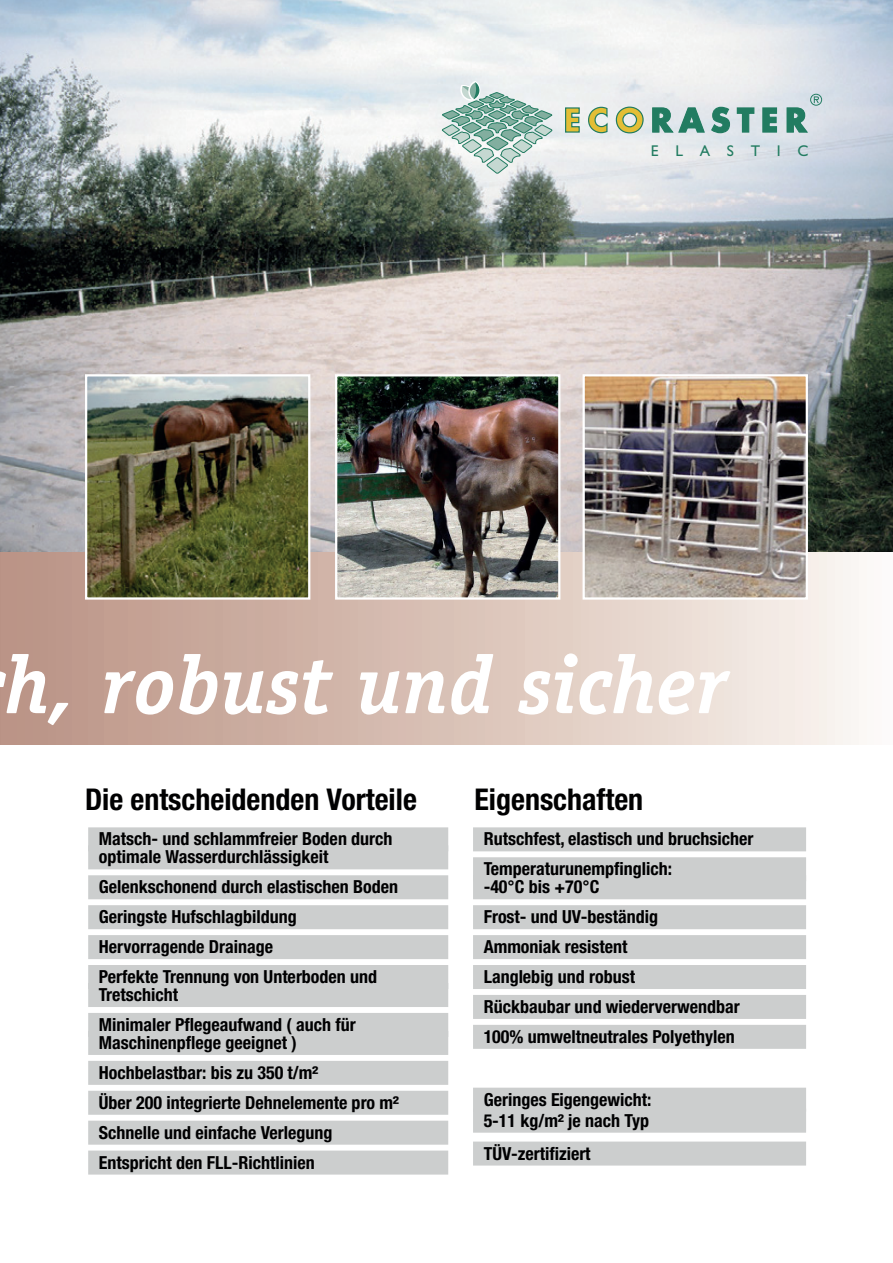
<style>
.page{position:relative;width:893px;height:1263px;background:#fff}
.page>*{position:absolute;margin:0;border:0;box-sizing:border-box;transform-origin:0 0}
.t1{font:italic 700 82.5px "AT Officina Serif";color:#fff}
.t2{font:700 condensed 30px "Helvetica Neue";color:#000001}
.t3{font:700 condensed 18px/29.8px "Helvetica Neue";color:#000001}
.t4{font:15.6px "Gill Sans";letter-spacing:1.07em;color:#227c61}
</style>
<div class="page">
<img style="left:0;top:0;width:893px;height:553px">
<svg style="left:442px;top:80px;width:110px;height:94px;background:#b6cec7"></svg>
<svg style="left:564px;top:107px;width:16px;height:26px"></svg>
<svg style="left:587px;top:106px;width:21px;height:28px"></svg>
<svg style="left:616px;top:107px;width:27px;height:26px"></svg>
<div style="left:616px;top:107px;width:28px;height:26px;border:1px solid #227c61;border-radius:50%"></div>
<div style="left:622px;top:113px;width:15px;height:14px;border:1px solid #227c61;border-radius:50%"></div>
<svg style="left:652px;top:106px;width:103px;height:28px;background:#84b2a8"></svg>
<svg style="left:762px;top:107px;width:16px;height:26px"></svg>
<svg style="left:786px;top:94px;width:36px;height:39px"></svg>
<div style="left:0;top:553px;width:893px;height:191px;background:linear-gradient(to right,#b99080,#fbf7f2)"></div>
<img style="left:88px;top:377px;width:219px;height:220px">
<div style="left:85px;top:374px;width:225px;height:226px;border:2px solid #fff"></div>
<img style="left:338px;top:377px;width:219px;height:220px">
<div style="left:335px;top:374px;width:225px;height:226px;border:2px solid #fff"></div>
<img style="left:586px;top:377px;width:219px;height:220px">
<div style="left:583px;top:374px;width:225px;height:226px;border:2px solid #fff"></div>
<div style="left:88px;top:827px;width:360px;height:24px;background:#cccece"></div>
<div style="left:88px;top:845px;width:360px;height:24px;background:#cccece"></div>
<div style="left:88px;top:875px;width:360px;height:24px;background:#cccece"></div>
<div style="left:88px;top:905px;width:360px;height:24px;background:#cccece"></div>
<div style="left:88px;top:935px;width:360px;height:24px;background:#cccece"></div>
<div style="left:88px;top:965px;width:360px;height:24px;background:#cccece"></div>
<div style="left:88px;top:983px;width:360px;height:24px;background:#cccece"></div>
<div style="left:88px;top:1013px;width:360px;height:24px;background:#cccece"></div>
<div style="left:88px;top:1031px;width:360px;height:24px;background:#cccece"></div>
<div style="left:88px;top:1061px;width:360px;height:24px;background:#cccece"></div>
<div style="left:88px;top:1091px;width:360px;height:24px;background:#cccece"></div>
<div style="left:88px;top:1121px;width:360px;height:24px;background:#cccece"></div>
<div style="left:88px;top:1150px;width:360px;height:24px;background:#cccece"></div>
<div style="left:473px;top:827px;width:333px;height:24px;background:#cccece"></div>
<div style="left:473px;top:857px;width:333px;height:24px;background:#cccece"></div>
<div style="left:473px;top:875px;width:333px;height:24px;background:#cccece"></div>
<div style="left:473px;top:905px;width:333px;height:24px;background:#cccece"></div>
<div style="left:473px;top:935px;width:333px;height:24px;background:#cccece"></div>
<div style="left:473px;top:965px;width:333px;height:24px;background:#cccece"></div>
<div style="left:473px;top:995px;width:333px;height:24px;background:#cccece"></div>
<div style="left:473px;top:1025px;width:333px;height:24px;background:#cccece"></div>
<div style="left:473px;top:1088px;width:333px;height:24px;background:#cccece"></div>
<div style="left:473px;top:1109px;width:333px;height:24px;background:#cccece"></div>
<div style="left:473px;top:1141px;width:333px;height:24px;background:#cccece"></div>
<p class="t4" style="left:651px;top:141px;width:159px">ELASTIC</p>
<h1 class="t1" style="left:5px;top:636px;width:724px">h, robust und sicher</h1>
<h2 class="t2" style="left:85px;top:781px;width:333px">Die entscheidenden Vorteile</h2>
<p class="t3" style="left:99px;top:830px;width:295px;line-height:18px">Matsch- und schlammfreier Boden durch optimale Wasserdurchlässigkeit</p>
<p class="t3" style="left:99px;top:872px;width:301px">Gelenkschonend durch elastischen Boden Geringste Hufschlagbildung Hervorragende Drainage<br>Perfekte Trennung von Unterboden und</p>
<p class="t3" style="left:99px;top:979px;width:258px">Tretschicht<br>Minimaler Pflegeaufwand ( auch für</p>
<p class="t3" style="left:99px;top:1027px;width:302px">Maschinenpflege geeignet )<br>Hochbelastbar: bis zu 350 t/m²<br>Über 200 integrierte Dehnelemente pro m²<br>Schnelle und einfache Verlegung Entspricht den FLL-Richtlinien</p>
<h2 class="t2" style="left:474px;top:781px;width:170px">Eigenschaften</h2>
<p class="t3" style="left:484px;top:824px;width:271px">Rutschfest, elastisch und bruchsicher<br>Temperaturunempfinglich:</p>
<p class="t3" style="left:484px;top:872px;width:258px">-40°C bis +70°C<br>Frost- und UV-beständig<br>Ammoniak resistent<br>Langlebig und robust<br>Rückbaubar und wiederverwendbar<br>100% umweltneutrales Polyethylen</p>
<p class="t3" style="left:484px;top:1088px;width:169px;line-height:21px">Geringes Eigengewicht:<br>5-11 kg/m² je nach Typ</p>
<p class="t3" style="left:484px;top:1138px;width:108px">TÜV-zertifiziert</p>
</div>
